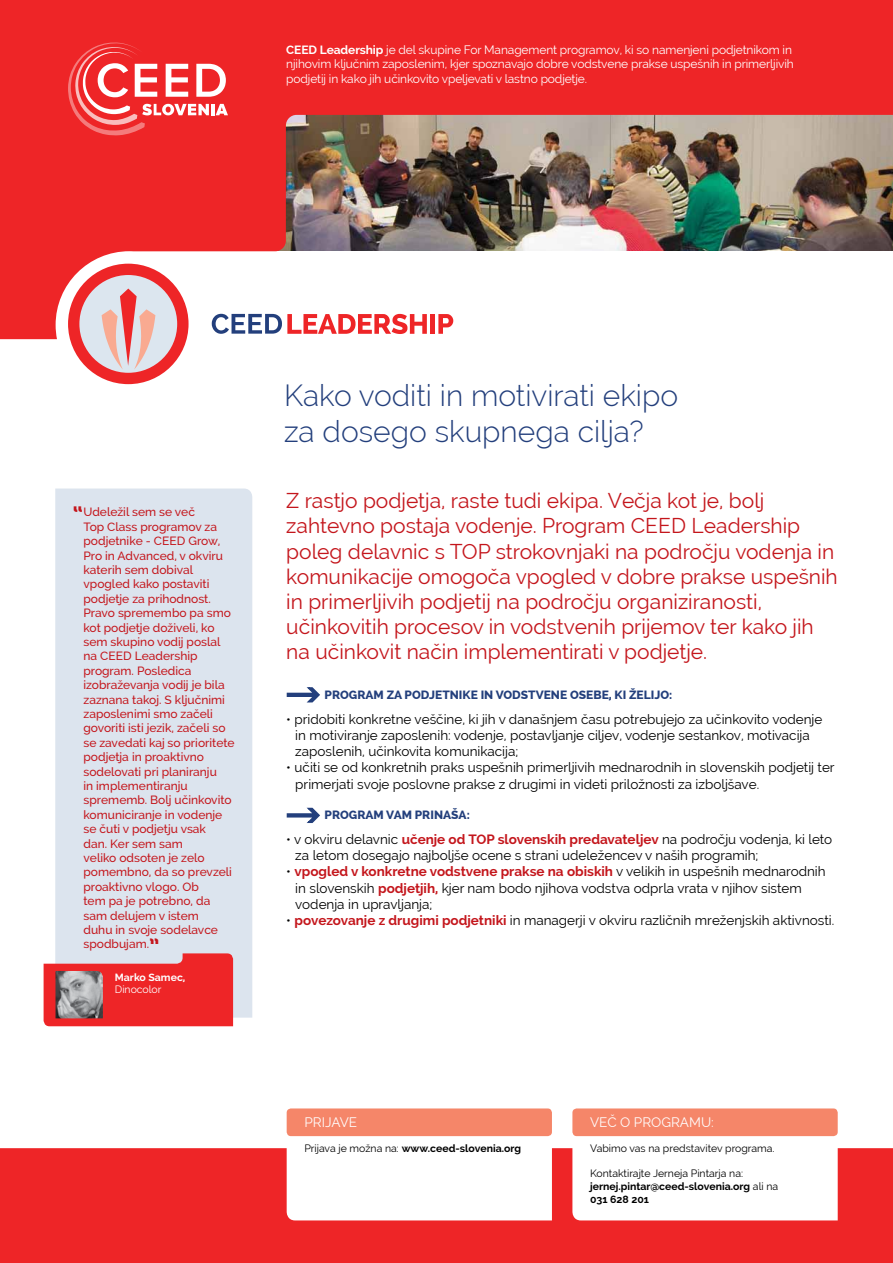
<style>
.page{position:relative;width:893px;height:1263px;background:#fff}
.page>*{position:absolute;margin:0;border:0;box-sizing:border-box;transform-origin:0 0}
.t1{font:300 30px/36px "Raleway";color:#233f7c}
.t2{font:21px/25.2px "Raleway";color:#c4161c}
.t3{font:13.5px/16.2px "Raleway";color:#000}
.t4{font:13.5px "Raleway";color:#fff}
.t5{font:500 12px/14.4px "Raleway";color:#c4161c}
.t6{font:12px/14.4px "Raleway";letter-spacing:-.01em;color:#fff}
.t7{font:800 12px "Raleway";color:#233f7c}
.t8{font:700 10.5px/12.6px "Raleway";color:#000}
.t9{font:10.5px "Raleway";color:#000}
.t10{font:700 10.5px "Raleway";color:#fff}
.t11{font:10.5px "Raleway";color:#fff}
.s1{font-weight:700}
.s2{font-weight:700;font-size:24px}
.s3{font-weight:700;color:#c4161c}
.s4{font-weight:400}
</style>
<div class="page">
<img style="left:0;top:0;width:893px;height:339px">
<svg style="left:68px;top:42px;width:160px;height:94px;background:#f15355"></svg>
<svg style="left:286px;top:687px;width:34px;height:16px"></svg>
<svg style="left:286px;top:807px;width:34px;height:16px"></svg>
<div style="left:55px;top:488px;width:197px;height:529px;background:#dce4ee"></div>
<svg style="left:0;top:1148px;width:893px;height:115px;fill:#ee2527"></svg>
<div style="left:572px;top:1108px;width:266px;height:28px;background:#f58669;border-radius:4px"></div>
<svg style="left:212px;top:314px;width:215px;height:20px"></svg>
<div style="left:430px;top:314px;width:5px;height:20px;background:#ee2527"></div>
<svg style="left:438px;top:314px;width:15px;height:20px"></svg>
<svg style="left:68px;top:264px;width:121px;height:120px"></svg>
<svg style="left:44px;top:953px;width:189px;height:73px;background:#eb3e41"></svg>
<img style="left:55px;top:971px;width:48px;height:47px">
<div style="left:287px;top:1108px;width:265px;height:28px;background:#f58669;border-radius:4px"></div>
<p class="t6" style="left:286px;top:42px;width:509px"><span class="s1">CEED Leadership</span> je del skupine For Management programov, ki so namenjeni podjetnikom in njihovim ključnim zaposlenim, kjer spoznavajo dobre vodstvene prakse uspešnih in primerljivih podjetij in kako jih učinkovito vpeljevati v lastno podjetje.</p>
<p class="t5" style="left:83px;top:505px;width:153px;text-indent:-10px"><span class="s2">“</span>Udeležil sem se več<br>Top Class programov za podjetnike - CEED Grow,<br>Pro in Advanced, v okviru katerih sem dobival vpogled kako postaviti podjetje za prihodnost.<br>Pravo spremembo pa smo kot podjetje doživeli, ko sem skupino vodij poslal na CEED Leadership program. Posledica izobraževanja vodij je bila zaznana takoj. S ključnimi zaposlenimi smo začeli govoriti isti jezik, začeli so se zavedati kaj so prioritete podjetja in proaktivno sodelovati pri planiranju<br>in implementiranju sprememb. Bolj učinkovito komuniciranje in vodenje se čuti v podjetju vsak<br>dan. Ker sem sam<br>veliko odsoten je zelo pomembno, da so prevzeli proaktivno vlogo. Ob<br>tem pa je potrebno, da sam delujem v istem<br>duhu in svoje sodelavce spodbujam.<span class="s2">”</span></p>
<p class="t10" style="left:115px;top:971px;width:72px">Marko Samec,</p>
<p class="t11" style="left:115px;top:983px;width:48px">Dinocolor</p>
<h1 class="t1" style="left:284px;top:377px;width:396px">Kako voditi in motivirati ekipo za dosego skupnega cilja?</h1>
<p class="t2" style="left:286px;top:488px;width:553px">Z rastjo podjetja, raste tudi ekipa. Večja kot je, bolj zahtevno postaja vodenje. Program CEED Leadership poleg delavnic s TOP strokovnjaki na področju vodenja in komunikacije omogoča vpogled v dobre prakse uspešnih in primerljivih podjetij na področju organiziranosti, učinkovitih procesov in vodstvenih prijemov ter kako jih na učinkovit način implementirati v podjetje.</p>
<p class="t7" style="left:325px;top:688px;width:349px">PROGRAM ZA PODJETNIKE IN VODSTVENE OSEBE, KI ŽELIJO:</p>
<p class="t3" style="left:295px;top:711px;width:528px;text-indent:-9px">• pridobiti konkretne veščine, ki jih v današnjem času potrebujejo za učinkovito vodenje in motiviranje zaposlenih: vodenje, postavljanje ciljev, vodenje sestankov, motivacija zaposlenih, učinkovita komunikacija;</p>
<p class="t3" style="left:295px;top:759px;width:541px;text-indent:-9px">• učiti se od konkretnih praks uspešnih primerljivih mednarodnih in slovenskih podjetij ter primerjati svoje poslovne prakse z drugimi in videti priložnosti za izboljšave.</p>
<p class="t7" style="left:325px;top:808px;width:147px">PROGRAM VAM PRINAŠA:</p>
<p class="t3" style="left:295px;top:831px;width:538px;text-indent:-9px">• v okviru delavnic <span class="s3">učenje od TOP slovenskih predavateljev</span> na področju vodenja, ki leto za letom dosegajo najboljše ocene s strani udeležencev v naših programih;</p>
<p class="t3" style="left:295px;top:863px;width:532px;text-indent:-9px">• <span class="s3">vpogled v konkretne vodstvene prakse na obiskih</span> v velikih in uspešnih mednarodnih in slovenskih <span class="s3">podjetjih,</span> kjer nam bodo njihova vodstva odprla vrata v njihov sistem vodenja in upravljanja;</p>
<p class="t3" style="left:286px;top:912px;width:549px">• <span class="s3">povezovanje z drugimi podjetniki</span> in managerji v okviru različnih mreženjskih aktivnosti.</p>
<p class="t4" style="left:304px;top:1114px;width:54px">PRIJAVE</p>
<p class="t8" style="left:304px;top:1142px;width:218px"><span class="s4">Prijava je možna na:</span> www.ceed-slovenia.org</p>
<p class="t4" style="left:590px;top:1114px;width:125px">VEČ O PROGRAMU:</p>
<p class="t9" style="left:590px;top:1142px;width:186px">Vabimo vas na predstavitev programa.</p>
<p class="t8" style="left:590px;top:1167px;width:190px"><span class="s4">Kontaktirajte Jerneja Pintarja na: </span>jernej.pintar@ceed-slovenia.org <span class="s4">ali na<br></span>031 628 201</p>
</div>
